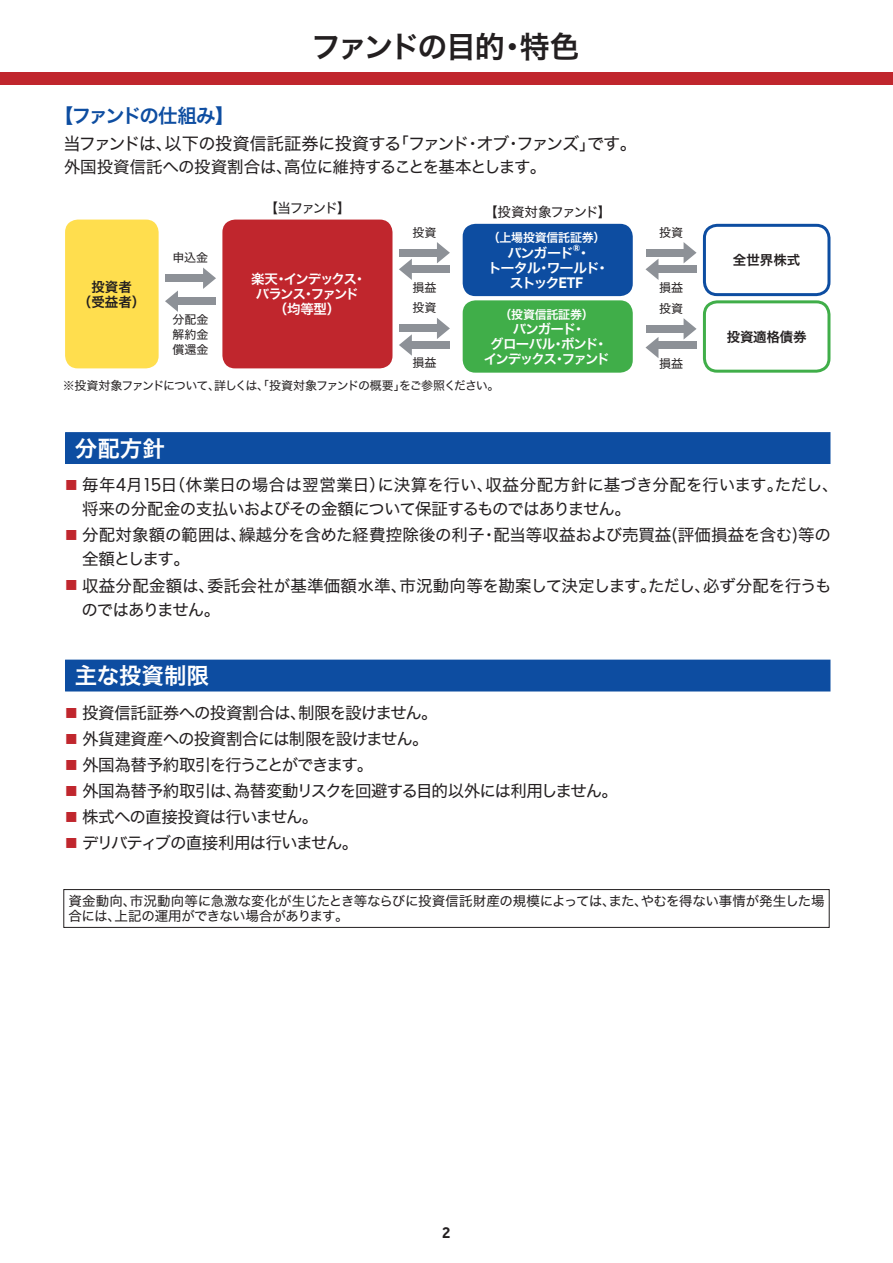
<style>
.page{position:relative;width:893px;height:1263px;background:#fff}
.page>*{position:absolute;margin:0;border:0;box-sizing:border-box;transform-origin:0 0}
.t1{font:30px "Hira Kaku Std N W6";letter-spacing:-.085em;color:#231f20}
.t2{font:22.5px "Hira Kaku Std N W6";color:#fff}
.t3{font:19.5px "Hira Kaku Std N W6";letter-spacing:-.105em;color:#0d4da1}
.t4{font:17.25px "Hira Kaku Std N W4";letter-spacing:-.075em;color:#231f20}
.t5{font:16.5px/24px "Hira Kaku Std N W4";letter-spacing:-.025em;color:#231f20}
.t6{font:16.5px "Hira Kaku Std N W4";letter-spacing:-.045em;color:#231f20}
.t7{font:16.5px "Hira Kaku Std N W4";letter-spacing:-.05em;color:#231f20}
.t8{font:16.5px "Hira Kaku Std N W4";letter-spacing:-.07em;color:#231f20}
.t9{font:16.5px "Hira Kaku Std N W4";letter-spacing:-.06em;color:#231f20}
.t10{font:13.5px/15px "Hira Kaku Std N W4";letter-spacing:-.02em;color:#231f20}
.t11{font:13.5px/15px "Hira Kaku Std N W6";letter-spacing:-.1em;color:#fff;text-align:center}
.t12{font:13.5px/15px "Hira Kaku Std N W6";letter-spacing:-.1em;color:#fff;text-align:center;scale:1.05 1}
.t13{font:13.5px/15px "Hira Kaku Std N W6";color:#231f20;text-align:center}
.t14{font:13.5px "Hira Kaku Std N W4";letter-spacing:-.07em;color:#231f20}
.t15{font:13.5px "Rakuten Global B";color:#231f20}
.t16{font:12px "Hira Kaku Std N W4";letter-spacing:-.085em;color:#231f20}
.t17{font:12px/15px "Hira Kaku Std N W4";letter-spacing:-.02em;color:#231f20}
.t18{font:12px "Hira Kaku Std N W6";letter-spacing:-.02em;color:#fff}
.t19{font:7.8px "Rakuten Global B";color:#fff;scale:1.05 1}
.s1{font-family:"Rakuten Global B"}
.s2{font-size:13.2px;color:#c0262d}
.s3{font-family:"Rakuten Global R"}
</style>
<div class="page">
<div style="left:0;top:72px;width:893px;height:13px;background:#c0262d"></div>
<div style="left:63px;top:889px;width:766px;height:39px;border:1px solid #231f20"></div>
<div style="left:66px;top:660px;width:764px;height:31px;background:#0d4da1"></div>
<div style="left:66px;top:433px;width:764px;height:30px;background:#0d4da1"></div>
<div style="left:65px;top:432px;width:765px;height:32px;border:1px solid #0d4da1"></div>
<div style="left:65px;top:220px;width:94px;height:148px;background:#ffde4e;border-radius:13px"></div>
<div style="left:703px;top:224px;width:127px;height:72px;border:3px solid #0d4da1;border-radius:13px"></div>
<div style="left:703px;top:300px;width:127px;height:73px;border:3px solid #40ae49;border-radius:13px"></div>
<div style="left:222px;top:220px;width:170px;height:148px;background:#c0262d;border-radius:13px"></div>
<div style="left:463px;top:224px;width:170px;height:72px;background:#0d4da1;border-radius:13px"></div>
<div style="left:463px;top:300px;width:170px;height:73px;background:#40ae49;border-radius:13px"></div>
<div style="left:165px;top:275px;width:42px;height:7px;background:#8d9197"></div>
<svg style="left:203px;top:268px;width:13px;height:21px"></svg>
<div style="left:174px;top:298px;width:42px;height:7px;background:#8d9197"></div>
<svg style="left:165px;top:291px;width:13px;height:21px"></svg>
<div style="left:399px;top:249px;width:42px;height:7px;background:#8d9197"></div>
<svg style="left:437px;top:242px;width:13px;height:21px"></svg>
<div style="left:408px;top:266px;width:42px;height:7px;background:#8d9197"></div>
<svg style="left:399px;top:259px;width:13px;height:21px"></svg>
<div style="left:399px;top:325px;width:42px;height:7px;background:#8d9197"></div>
<svg style="left:437px;top:318px;width:13px;height:21px"></svg>
<div style="left:408px;top:341px;width:42px;height:8px;background:#8d9197"></div>
<svg style="left:399px;top:334px;width:13px;height:22px"></svg>
<div style="left:645px;top:249px;width:42px;height:7px;background:#8d9197"></div>
<svg style="left:684px;top:242px;width:12px;height:21px"></svg>
<div style="left:655px;top:266px;width:41px;height:7px;background:#8d9197"></div>
<svg style="left:645px;top:259px;width:13px;height:21px"></svg>
<div style="left:645px;top:325px;width:42px;height:7px;background:#8d9197"></div>
<svg style="left:684px;top:318px;width:12px;height:21px"></svg>
<div style="left:655px;top:342px;width:41px;height:7px;background:#8d9197"></div>
<svg style="left:645px;top:337px;width:13px;height:21px"></svg>
<h1 class="t1" style="left:311px;top:24px;width:270px">ファンドの目的・特色</h1>
<p class="t3" style="left:54px;top:101px;width:182px">【ファンドの仕組み】</p>
<p class="t4" style="left:63px;top:130px;width:575px">当ファンドは、以下の投資信託証券に投資する「ファンド・オブ・ファンズ」です。</p>
<p class="t5" style="left:64px;top:155px;width:484px">外国投資信託への投資割合は、高位に維持することを基本とします。</p>
<p class="t13" style="left:78px;top:279px;width:69px">投資者<br>（受益者）</p>
<p class="t17" style="left:173px;top:250px;width:37px">申込金</p>
<p class="t17" style="left:173px;top:312px;width:37px;text-align:justify">分配金解約金償還金</p>
<p class="t10" style="left:264px;top:201px;width:88px">【当ファンド】</p>
<p class="t14" style="left:484px;top:202px;width:129px">【投資対象ファンド】</p>
<p class="t11" style="left:251px;top:272px;width:117px">楽天・インデックス・バランス・ファンド（均等型）</p>
<p class="t17" style="left:412px;top:224px;width:25px">投資</p>
<p class="t17" style="left:412px;top:277px;width:25px;line-height:20.4px">損益投資</p>
<p class="t17" style="left:412px;top:355px;width:25px">損益</p>
<p class="t18" style="left:488px;top:228px;width:119px">（上場投資信託証券）</p>
<p class="t12" style="left:507px;top:245px;width:81px">バンガード・</p>
<p class="t19" style="left:573px;top:243px;width:9px">®</p>
<p class="t12" style="left:488px;top:260px;width:117px">トータル・ワールド・ストック<span class="s1">ETF</span></p>
<p class="t18" style="left:499px;top:305px;width:96px">（投資信託証券）</p>
<p class="t11" style="left:484px;top:322px;width:128px">バンガード・<br>グローバル・ボンド・インデックス・ファンド</p>
<p class="t16" style="left:63px;top:377px;width:438px">※投資対象ファンドについて、詳しくは、「投資対象ファンドの概要」をご参照ください。</p>
<h2 class="t2" style="left:75px;top:431px;width:92px">分配方針</h2>
<p class="t17" style="left:659px;top:224px;width:25px">投資</p>
<p class="t17" style="left:659px;top:277px;width:25px;line-height:20.9px">損益投資</p>
<p class="t17" style="left:659px;top:356px;width:25px">損益</p>
<p class="t13" style="left:733px;top:253px;width:69px">全世界株式</p>
<p class="t13" style="left:727px;top:329px;width:81px">投資適格債券</p>
<p class="t5" style="left:82px;top:473px;width:758px;text-indent:-17px"><span class="s2">■</span> 毎年<span class="s3">4</span>月<span class="s3">15</span>日（休業日の場合は翌営業日）に決算を行い、収益分配方針に基づき分配を行います。ただし、将来の分配金の支払いおよびその金額について保証するものではありません。</p>
<p class="t5" style="left:82px;top:523px;width:750px;text-indent:-17px"><span class="s2">■</span> 分配対象額の範囲は、繰越分を含めた経費控除後の利子・配当等収益および売買益<span class="s3">(</span>評価損益を含む<span class="s3">)</span>等の全額とします。</p>
<p class="t5" style="left:82px;top:573px;width:751px;text-indent:-17px"><span class="s2">■</span> 収益分配金額は、委託会社が基準価額水準、市況動向等を勘案して決定します。ただし、必ず分配を行うものではありません。</p>
<h2 class="t2" style="left:75px;top:658px;width:136px">主な投資制限</h2>
<p class="t5" style="left:65px;top:700px;width:374px"><span class="s2">■</span> 投資信託証券への投資割合は、制限を設けません。</p>
<p class="t6" style="left:65px;top:726px;width:365px"><span class="s2">■</span> 外貨建資産への投資割合には制限を設けません。</p>
<p class="t8" style="left:65px;top:752px;width:310px"><span class="s2">■</span> 外国為替予約取引を行うことができます。</p>
<p class="t7" style="left:65px;top:778px;width:554px"><span class="s2">■</span> 外国為替予約取引は、為替変動リスクを回避する目的以外には利用しません。</p>
<p class="t6" style="left:65px;top:804px;width:255px"><span class="s2">■</span> 株式への直接投資は行いません。</p>
<p class="t9" style="left:65px;top:831px;width:295px"><span class="s2">■</span> デリバティブの直接利用は行いません。</p>
<p class="t10" style="left:68px;top:893px;width:758px">資金動向、市況動向等に急激な変化が生じたとき等ならびに投資信託財産の規模によっては、また、やむを得ない事情が発生した場合には、上記の運用ができない場合があります。</p>
<p class="t15" style="left:442px;top:1224px;width:10px">2</p>
</div>
